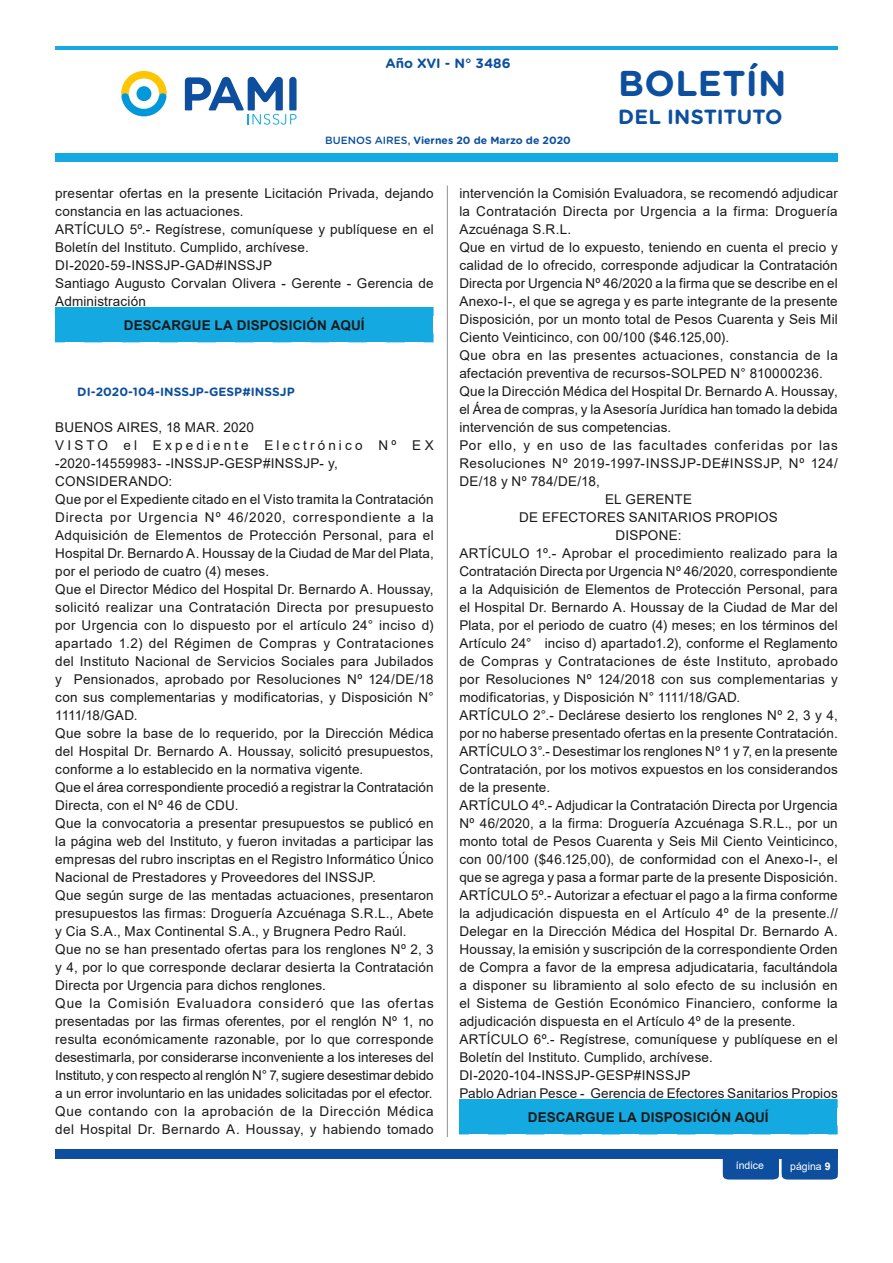
<style>
.page{position:relative;width:893px;height:1263px;background:#fff}
.page>*{position:absolute;margin:0;border:0;box-sizing:border-box;transform-origin:0 0}
.t1{font:700 35.85px "Gotham Rounded";letter-spacing:.01em;color:#0d4f9e}
.t2{font:700 20.55px "Gotham Rounded";color:#0d4f9e}
.t3{font:13.5px/18px "Arial";letter-spacing:.015em;color:#1a1a1a}
.t4{font:13.5px "Arial";letter-spacing:.035em;color:#1a1a1a}
.t5{font:700 13.5px "Arial";letter-spacing:.01em;color:#1a1a1a}
.t6{font:13.5px "Arial";letter-spacing:.04em;color:#1a1a1a}
.t7{font:13.5px "Arial";letter-spacing:.055em;color:#1a1a1a}
.t8{font:700 13.5px "Gotham Rounded";color:#0d4f9e}
.t9{font:700 12px "Gotham Rounded";letter-spacing:.005em;color:#0d4f9e}
.t10{font:700 10.5px "Gotham Rounded";color:#0d4f9e}
.t11{font:10.5px "Arial";color:#fff}
.s1{font-weight:500}
.s2{font-weight:700}
</style>
<div class="page">
<div style="left:55px;top:1149px;width:783px;height:10px;background:#0d4f9e"></div>
<div style="left:723px;top:1159px;width:115px;height:20px;background:#0d4f9e"></div>
<svg style="left:185px;top:77px;width:112px;height:48px"></svg>
<div style="left:55px;top:153px;width:783px;height:9px;background:#15a9e2"></div>
<hr style="left:55px;top:46px;width:783px;height:3px;background:#15a9e2">
<hr style="left:447px;top:186px;width:1px;height:951px;background:#909090">
<svg style="left:121px;top:71px;width:46px;height:45px"></svg>
<div style="left:55px;top:307px;width:378px;height:36px;background:#15a9e2"></div>
<div style="left:459px;top:1099px;width:378px;height:36px;background:#15a9e2"></div>
<p class="t8" style="left:385px;top:54px;width:127px">Año XVI - N° 3486</p>
<p class="t10" style="left:325px;top:133px;width:247px"><span class="s1">BUENOS AIRES,</span> Viernes 20 de Marzo de 2020</p>
<h1 class="t1" style="left:618px;top:57px;width:170px">BOLETÍN</h1>
<h2 class="t2" style="left:618px;top:102px;width:166px">DEL INSTITUTO</h2>
<p class="t3" style="left:55px;top:184px;width:380px">presentar ofertas en la presente Licitación Privada, dejando constancia en las actuaciones.<br>ARTÍCULO 5º.- Regístrese, comuníquese y publíquese en el Boletín del Instituto. Cumplido, archívese.<br>DI-2020-59-INSSJP-GAD#INSSJP<br>Santiago Augusto Corvalan Olivera - Gerente - Gerencia de Administración</p>
<p class="t5" style="left:124px;top:315px;width:242px">DESCARGUE LA DISPOSICIÓN AQUÍ</p>
<p class="t9" style="left:77px;top:383px;width:219px">DI-2020-104-INSSJP-GESP#INSSJP</p>
<p class="t3" style="left:55px;top:418px;width:380px">BUENOS AIRES, 18 MAR. 2020<br>VISTO el Expediente Electrónico Nº EX -2020-14559983- -INSSJP-GESP#INSSJP- y, CONSIDERANDO:<br>Que por el Expediente citado en el Visto tramita la Contratación Directa por Urgencia Nº 46/2020, correspondiente a la Adquisición de Elementos de Protección Personal, para el Hospital Dr. Bernardo A. Houssay de la Ciudad de Mar del Plata, por el periodo de cuatro (4) meses.<br>Que el Director Médico del Hospital Dr. Bernardo A. Houssay, solicitó realizar una Contratación Directa por presupuesto por Urgencia con lo dispuesto por el artículo 24° inciso d) apartado 1.2) del Régimen de Compras y Contrataciones del Instituto Nacional de Servicios Sociales para Jubilados y Pensionados, aprobado por Resoluciones Nº 124/DE/18 con sus complementarias y modificatorias, y Disposición N° 1111/18/GAD.<br>Que sobre la base de lo requerido, por la Dirección Médica del Hospital Dr. Bernardo A. Houssay, solicitó presupuestos, conforme a lo establecido en la normativa vigente.<br>Que el área correspondiente procedió a registrar la Contratación Directa, con el Nº 46 de CDU.<br>Que la convocatoria a presentar presupuestos se publicó en la página web del Instituto, y fueron invitadas a participar las empresas del rubro inscriptas en el Registro Informático Único Nacional de Prestadores y Proveedores del INSSJP.<br>Que según surge de las mentadas actuaciones, presentaron presupuestos las firmas: Droguería Azcuénaga S.R.L., Abete y Cia S.A., Max Continental S.A., y Brugnera Pedro Raúl.<br>Que no se han presentado ofertas para los renglones Nº 2, 3 y 4, por lo que corresponde declarar desierta la Contratación Directa por Urgencia para dichos renglones.<br>Que la Comisión Evaluadora consideró que las ofertas presentadas por las firmas oferentes, por el renglón Nº 1, no resulta económicamente razonable, por lo que corresponde desestimarla, por considerarse inconveniente a los intereses del Instituto, y con respecto al renglón N° 7, sugiere desestimar debido a un error involuntario en las unidades solicitadas por el efector.<br>Que contando con la aprobación de la Dirección Médica del Hospital Dr. Bernardo A. Houssay, y habiendo tomado</p>
<p class="t3" style="left:459px;top:184px;width:380px">intervención la Comisión Evaluadora, se recomendó adjudicar</p>
<p class="t3" style="left:459px;top:202px;width:380px">la Contratación Directa por Urgencia a la firma: Droguería</p>
<p class="t3" style="left:459px;top:220px;width:113px">Azcuénaga S.R.L.</p>
<p class="t3" style="left:459px;top:238px;width:380px">Que en virtud de lo expuesto, teniendo en cuenta el precio y</p>
<p class="t3" style="left:459px;top:256px;width:380px">calidad de lo ofrecido, corresponde adjudicar la Contratación</p>
<p class="t3" style="left:459px;top:274px;width:380px">Directa por Urgencia Nº 46/2020 a la firma que se describe en el</p>
<p class="t3" style="left:459px;top:292px;width:380px">Anexo-I-, el que se agrega y es parte integrante de la presente</p>
<p class="t3" style="left:459px;top:310px;width:380px">Disposición, por un monto total de Pesos Cuarenta y Seis Mil</p>
<p class="t3" style="left:459px;top:328px;width:271px">Ciento Veinticinco, con 00/100 ($46.125,00).</p>
<p class="t4" style="left:459px;top:346px;width:380px">Que obra en las presentes actuaciones, constancia de la</p>
<p class="t3" style="left:459px;top:364px;width:365px">afectación preventiva de recursos-SOLPED N° 810000236.</p>
<p class="t3" style="left:459px;top:382px;width:380px">Que la Dirección Médica del Hospital Dr. Bernardo A. Houssay,</p>
<p class="t3" style="left:459px;top:400px;width:380px">el Área de compras, y la Asesoría Jurídica han tomado la debida</p>
<p class="t3" style="left:459px;top:418px;width:213px">intervención de sus competencias.</p>
<p class="t7" style="left:459px;top:436px;width:380px">Por ello, y en uso de las facultades conferidas por las</p>
<p class="t6" style="left:459px;top:454px;width:380px">Resoluciones Nº 2019-1997-INSSJP-DE#INSSJP, Nº 124/</p>
<p class="t3" style="left:459px;top:472px;width:142px">DE/18 y Nº 784/DE/18,</p>
<p class="t3" style="left:605px;top:490px;width:88px">EL GERENTE</p>
<p class="t3" style="left:519px;top:508px;width:260px">DE EFECTORES SANITARIOS PROPIOS</p>
<p class="t3" style="left:616px;top:526px;width:67px">DISPONE:</p>
<p class="t3" style="left:459px;top:544px;width:380px">ARTÍCULO 1º.- Aprobar el procedimiento realizado para la</p>
<p class="t3" style="left:459px;top:562px;width:380px">Contratación Directa por Urgencia Nº 46/2020, correspondiente</p>
<p class="t3" style="left:459px;top:580px;width:380px">a la Adquisición de Elementos de Protección Personal, para</p>
<p class="t3" style="left:459px;top:598px;width:380px">el Hospital Dr. Bernardo A. Houssay de la Ciudad de Mar del</p>
<p class="t3" style="left:459px;top:616px;width:380px">Plata, por el periodo de cuatro (4) meses; en los términos del</p>
<p class="t3" style="left:459px;top:634px;width:380px">Artículo 24° inciso d) apartado1.2), conforme el Reglamento</p>
<p class="t4" style="left:459px;top:652px;width:380px">de Compras y Contrataciones de éste Instituto, aprobado</p>
<p class="t3" style="left:459px;top:670px;width:380px">por Resoluciones Nº 124/2018 con sus complementarias y</p>
<p class="t3" style="left:459px;top:688px;width:283px">modificatorias, y Disposición N° 1111/18/GAD.</p>
<p class="t3" style="left:459px;top:706px;width:380px">ARTÍCULO 2°.- Declárese desierto los renglones Nº 2, 3 y 4,</p>
<p class="t3" style="left:459px;top:724px;width:380px">por no haberse presentado ofertas en la presente Contratación.</p>
<p class="t3" style="left:459px;top:742px;width:380px">ARTÍCULO 3°.- Desestimar los renglones Nº 1 y 7, en la presente</p>
<p class="t3" style="left:459px;top:760px;width:380px">Contratación, por los motivos expuestos en los considerandos</p>
<p class="t3" style="left:459px;top:778px;width:92px">de la presente.</p>
<p class="t3" style="left:459px;top:796px;width:380px">ARTÍCULO 4º.- Adjudicar la Contratación Directa por Urgencia</p>
<p class="t3" style="left:459px;top:814px;width:380px">Nº 46/2020, a la firma: Droguería Azcuénaga S.R.L., por un</p>
<p class="t3" style="left:459px;top:832px;width:380px">monto total de Pesos Cuarenta y Seis Mil Ciento Veinticinco,</p>
<p class="t3" style="left:459px;top:850px;width:380px">con 00/100 ($46.125,00), de conformidad con el Anexo-I-, el</p>
<p class="t3" style="left:459px;top:868px;width:380px">que se agrega y pasa a formar parte de la presente Disposición.</p>
<p class="t3" style="left:459px;top:886px;width:380px">ARTÍCULO 5º.- Autorizar a efectuar el pago a la firma conforme</p>
<p class="t3" style="left:459px;top:904px;width:380px">la adjudicación dispuesta en el Artículo 4º de la presente.//</p>
<p class="t3" style="left:459px;top:922px;width:380px">Delegar en la Dirección Médica del Hospital Dr. Bernardo A.</p>
<p class="t3" style="left:459px;top:940px;width:380px">Houssay, la emisión y suscripción de la correspondiente Orden</p>
<p class="t3" style="left:459px;top:958px;width:380px">de Compra a favor de la empresa adjudicataria, facultándola</p>
<p class="t3" style="left:459px;top:976px;width:380px">a disponer su libramiento al solo efecto de su inclusión en</p>
<p class="t3" style="left:459px;top:994px;width:380px">el Sistema de Gestión Económico Financiero, conforme la</p>
<p class="t3" style="left:459px;top:1012px;width:338px">adjudicación dispuesta en el Artículo 4º de la presente.</p>
<p class="t3" style="left:459px;top:1030px;width:380px">ARTÍCULO 6º.- Regístrese, comuníquese y publíquese en el</p>
<p class="t3" style="left:459px;top:1048px;width:255px">Boletín del Instituto. Cumplido, archívese.</p>
<p class="t3" style="left:459px;top:1066px;width:233px">DI-2020-104-INSSJP-GESP#INSSJP</p>
<p class="t3" style="left:459px;top:1084px;width:380px">Pablo Adrian Pesce - Gerencia de Efectores Sanitarios Propios</p>
<p class="t5" style="left:528px;top:1107px;width:242px">DESCARGUE LA DISPOSICIÓN AQUÍ</p>
<p class="t11" style="left:736px;top:1156px;width:30px">índice</p>
<p class="t11" style="left:736px;top:1158px;width:30px">índice</p>
<p class="t11" style="left:790px;top:1156px;width:42px">página <span class="s2">99</span></p>
</div>
